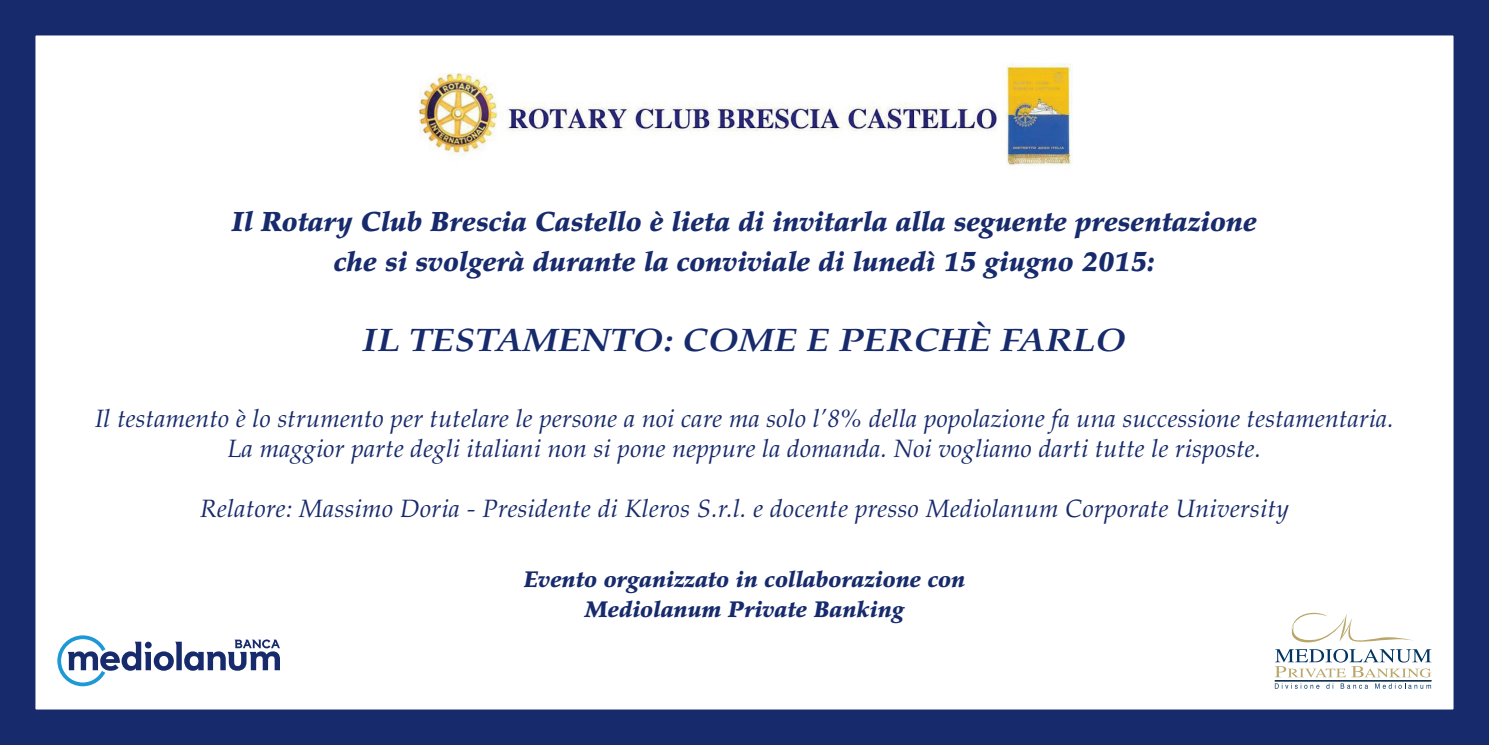
<style>
.page{position:relative;width:1489px;height:745px;background:#fff}
.page>*{position:absolute;margin:0;border:0;box-sizing:border-box;transform-origin:0 0}
.t1{font:italic 700 32.5px "Palatino LT Std";color:#172a6c;scale:1.15 1}
.t2{font:italic 900 27.5px/40px "Palatino LT Std";color:#172a6c;text-align:center}
.t3{font:italic 25px/30px "Palatino LT Std";letter-spacing:.01em;color:#172a6c;text-align:center}
.t4{font:italic 900 22.5px/30px "Palatino LT Std";color:#172a6c;text-align:center}
</style>
<div class="page">
<div style="left:0;top:0;width:1488px;height:744px;border:35px solid #172a6c"></div>
<svg style="left:1274px;top:683px;width:45px;height:5px"></svg>
<svg style="left:1326px;top:683px;width:7px;height:5px"></svg>
<svg style="left:1340px;top:683px;width:27px;height:5px"></svg>
<svg style="left:1375px;top:683px;width:55px;height:5px"></svg>
<hr style="left:1274px;top:680px;width:157px;height:1px;background:#003562">
<svg style="left:1275px;top:612px;width:156px;height:65px"></svg>
<svg style="left:57px;top:635px;width:223px;height:50px"></svg>
<img style="left:419px;top:63px;width:653px;height:103px">
<p class="t2" style="left:232px;top:205px;width:1026px">Il Rotary Club Brescia Castello è lieta di invitarla alla seguente presentazione che si svolgerà durante la conviviale di lunedì 15 giugno 2015:</p>
<h1 class="t1" style="left:362px;top:321px;width:665px">IL TESTAMENTO: COME E PERCHÈ FARLO</h1>
<p class="t3" style="left:95px;top:405px;width:1300px">Il testamento è lo strumento per tutelare le persone a noi care ma solo l’8% della popolazione fa una successione testamentaria.<br>La maggior parte degli italiani non si pone neppure la domanda. Noi vogliamo darti tutte le risposte.</p>
<p class="t3" style="left:200px;top:495px;width:1090px">Relatore: Massimo Doria - Presidente di Kleros S.r.l. e docente presso Mediolanum Corporate University</p>
<p class="t4" style="left:523px;top:566px;width:443px">Evento organizzato in collaborazione con<br>Mediolanum Private Banking</p>
</div>
